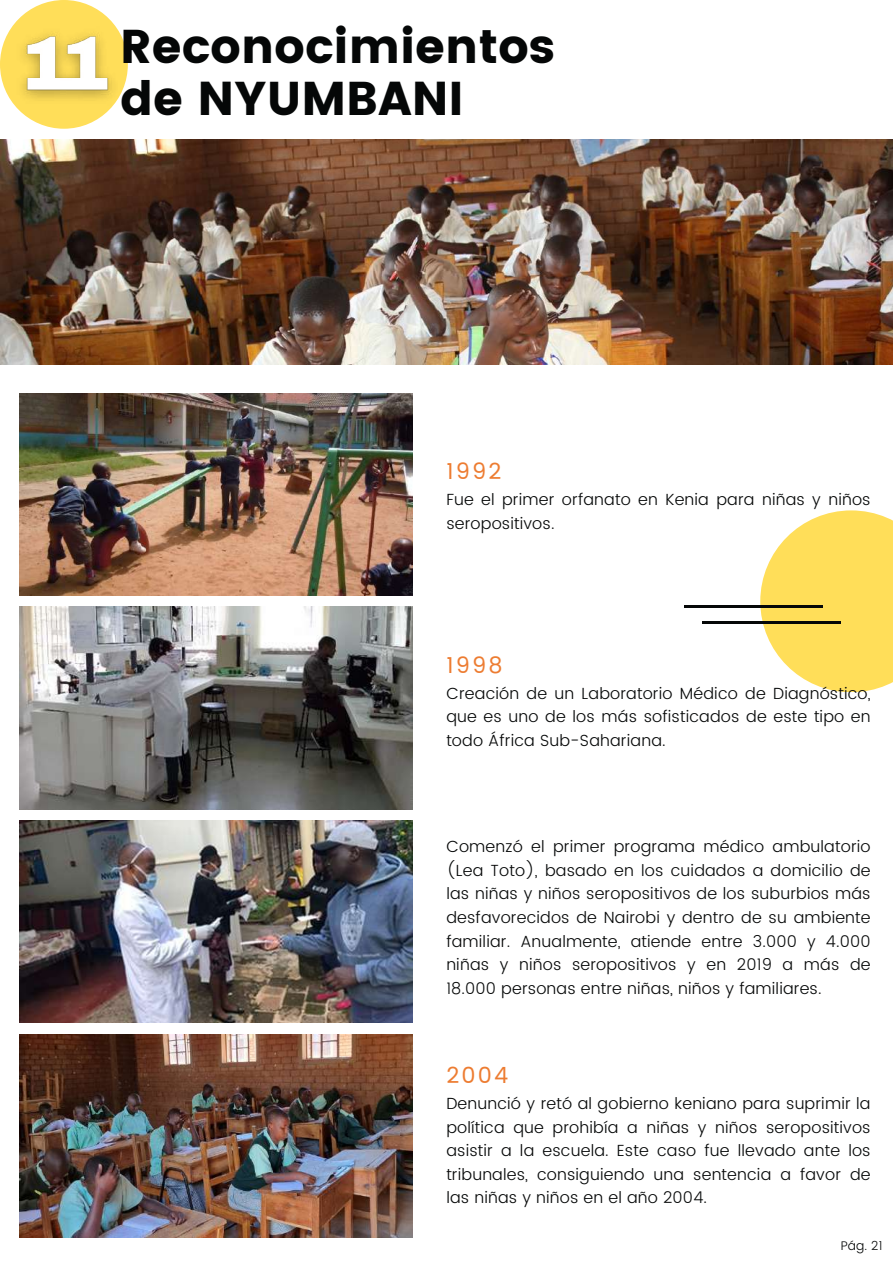
<style>
.page{position:relative;width:893px;height:1264px;background:#fff}
.page>*{position:absolute;margin:0;border:0;box-sizing:border-box;transform-origin:0 0}
.t1{font:47.25px/51.8px "Poppins";color:#050707}
.t2{font:22.35px "Poppins";letter-spacing:.1em;color:#ed7c31}
.t3{font:300 16.05px/23.5px "Poppins";letter-spacing:.01em;color:#050707;text-align:justify}
.t4{font:300 12.45px "Poppins";color:#050707}
</style>
<div class="page">
<img style="left:19px;top:1034px;width:394px;height:203px">
<img style="left:19px;top:820px;width:394px;height:202px">
<img style="left:19px;top:606px;width:394px;height:203px">
<img style="left:19px;top:393px;width:394px;height:202px">
<img style="left:0;top:139px;width:892px;height:225px">
<svg style="left:760px;top:510px;width:132px;height:182px"></svg>
<hr style="left:702px;top:620px;width:138px;height:3px;background:#050707">
<hr style="left:684px;top:605px;width:138px;height:3px;background:#050707">
<div style="left:0;top:0;width:128px;height:129px;background:#ffde59;border-radius:50%"></div>
<img style="left:8px;top:20px;width:118px;height:92px">
<h1 class="t1" style="left:120px;top:20px;width:436px">Reconocimientos de NYUMBANI</h1>
<h2 class="t2" style="left:446px;top:458px;width:57px">1992</h2>
<p class="t3" style="left:446px;top:488px;width:426px">Fue el primer orfanato en Kenia para niñas y niños seropositivos.</p>
<h2 class="t2" style="left:446px;top:652px;width:58px">1998</h2>
<p class="t3" style="left:446px;top:681px;width:426px">Creación de un Laboratorio Médico de Diagnóstico, que es uno de los más sofisticados de este tipo en todo África Sub-Sahariana.</p>
<p class="t3" style="left:446px;top:834px;width:426px">Comenzó el primer programa médico ambulatorio (Lea Toto), basado en los cuidados a domicilio de las niñas y niños seropositivos de los suburbios más desfavorecidos de Nairobi y dentro de su ambiente familiar. Anualmente, atiende entre 3.000 y 4.000 niñas y niños seropositivos y en 2019 a más de 18.000 personas entre niñas, niños y familiares.</p>
<h2 class="t2" style="left:446px;top:1062px;width:64px">2004</h2>
<p class="t3" style="left:446px;top:1091px;width:426px">Denunció y retó al gobierno keniano para suprimir la política que prohibía a niñas y niños seropositivos asistir a la escuela. Este caso fue llevado ante los tribunales, consiguiendo una sentencia a favor de las niñas y niños en el año 2004.</p>
<p class="t4" style="left:840px;top:1238px;width:43px">Pág. 21</p>
</div>
